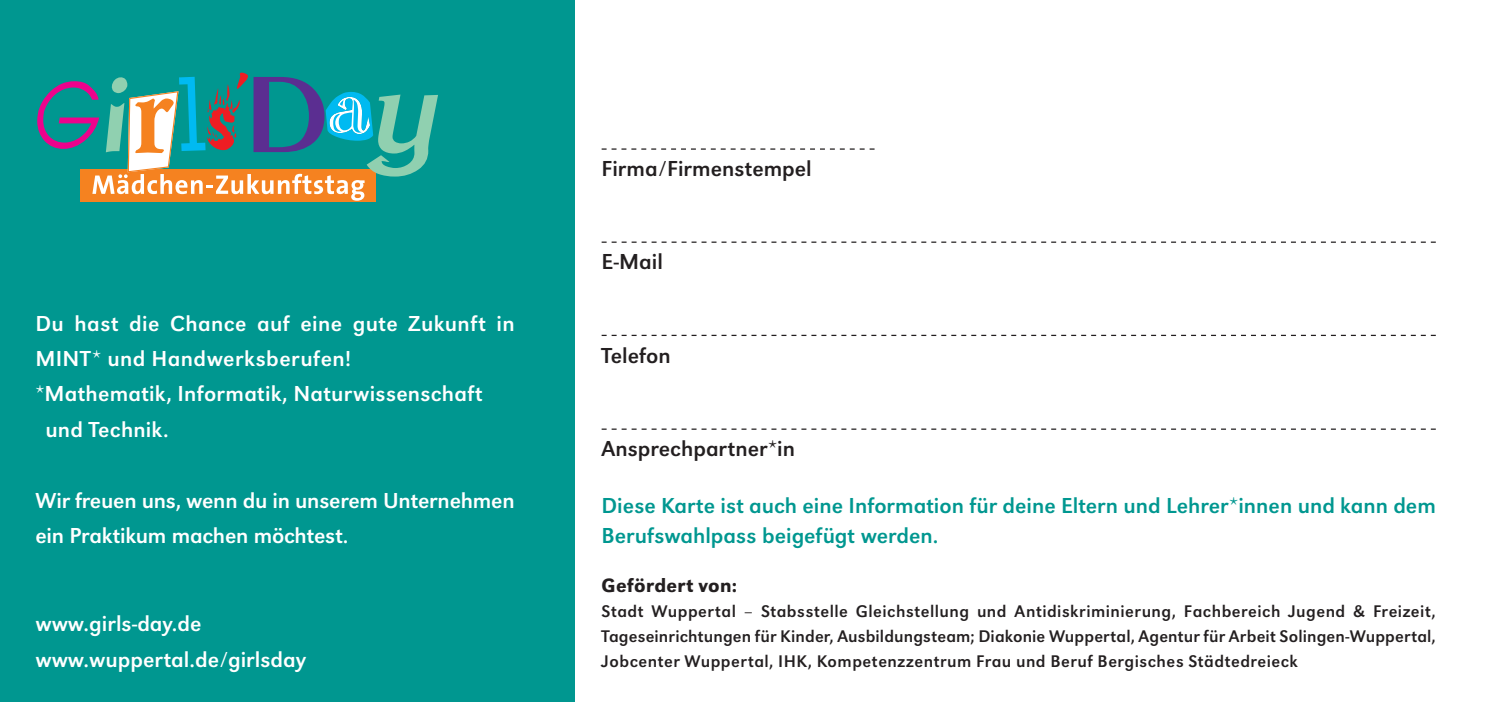
<style>
.page{position:relative;width:1489px;height:702px;background:#fff}
.page>*{position:absolute;margin:0;border:0;box-sizing:border-box;transform-origin:0 0}
.t1{font:22.5px/35.5px "URW Grotesk";letter-spacing:.005em;color:#fff}
.t2{font:22.5px/30px "URW Grotesk";color:#009790}
.t3{font:22.5px "URW Grotesk";color:#231f20}
.t4{font:500 20px "URW Grotesk";letter-spacing:.015em;color:#231f20}
.t5{font:17.5px/25px "URW Grotesk";letter-spacing:.03em;color:#231f20;text-align:justify}
</style>
<div class="page">
<div style="left:0;top:0;width:574px;height:702px;background:#009790"></div>
<svg style="left:601px;top:148px;width:273px;height:2px"></svg>
<svg style="left:601px;top:241px;width:834px;height:2px"></svg>
<svg style="left:601px;top:335px;width:834px;height:1px"></svg>
<svg style="left:601px;top:428px;width:834px;height:2px"></svg>
<svg style="left:37px;top:72px;width:401px;height:129px"></svg>
<p class="t1" style="left:35px;top:305px;width:481px">Du hast die Chance auf eine gute Zukunft in<br>MINT* und Handwerksberufen!</p>
<p class="t1" style="left:45px;top:376px;width:439px;text-indent:-10px">*Mathematik, Informatik, Naturwissenschaft und Technik.</p>
<p class="t1" style="left:35px;top:482px;width:481px">Wir freuen uns, wenn du in unserem Unternehmen ein Praktikum machen möchtest.</p>
<p class="t1" style="left:35px;top:606px;width:167px">www.girls-day.de</p>
<p class="t1" style="left:35px;top:641px;width:272px">www.wuppertal.de/girlsday</p>
<p class="t3" style="left:601px;top:155px;width:211px">Firma/Firmenstempel</p>
<p class="t3" style="left:601px;top:249px;width:63px">E-Mail</p>
<p class="t3" style="left:601px;top:342px;width:71px">Telefon</p>
<p class="t3" style="left:601px;top:435px;width:195px">Ansprechpartner*in</p>
<p class="t2" style="left:601px;top:490px;width:835px">Diese Karte ist auch eine Information für deine Eltern und Lehrer*innen und kann dem<br>Berufswahlpass beigefügt werden.</p>
<p class="t4" style="left:601px;top:573px;width:137px">Gefördert von:</p>
<p class="t5" style="left:601px;top:598px;width:835px">Stadt Wuppertal ‒ Stabsstelle Gleichstellung und Antidiskriminierung, Fachbereich Jugend &amp; Freizeit, Tageseinrichtungen für Kinder, Ausbildungsteam; Diakonie Wuppertal, Agentur für Arbeit Solingen-Wuppertal, Jobcenter Wuppertal, IHK, Kompetenzzentrum Frau und Beruf Bergisches Städtedreieck</p>
</div>
